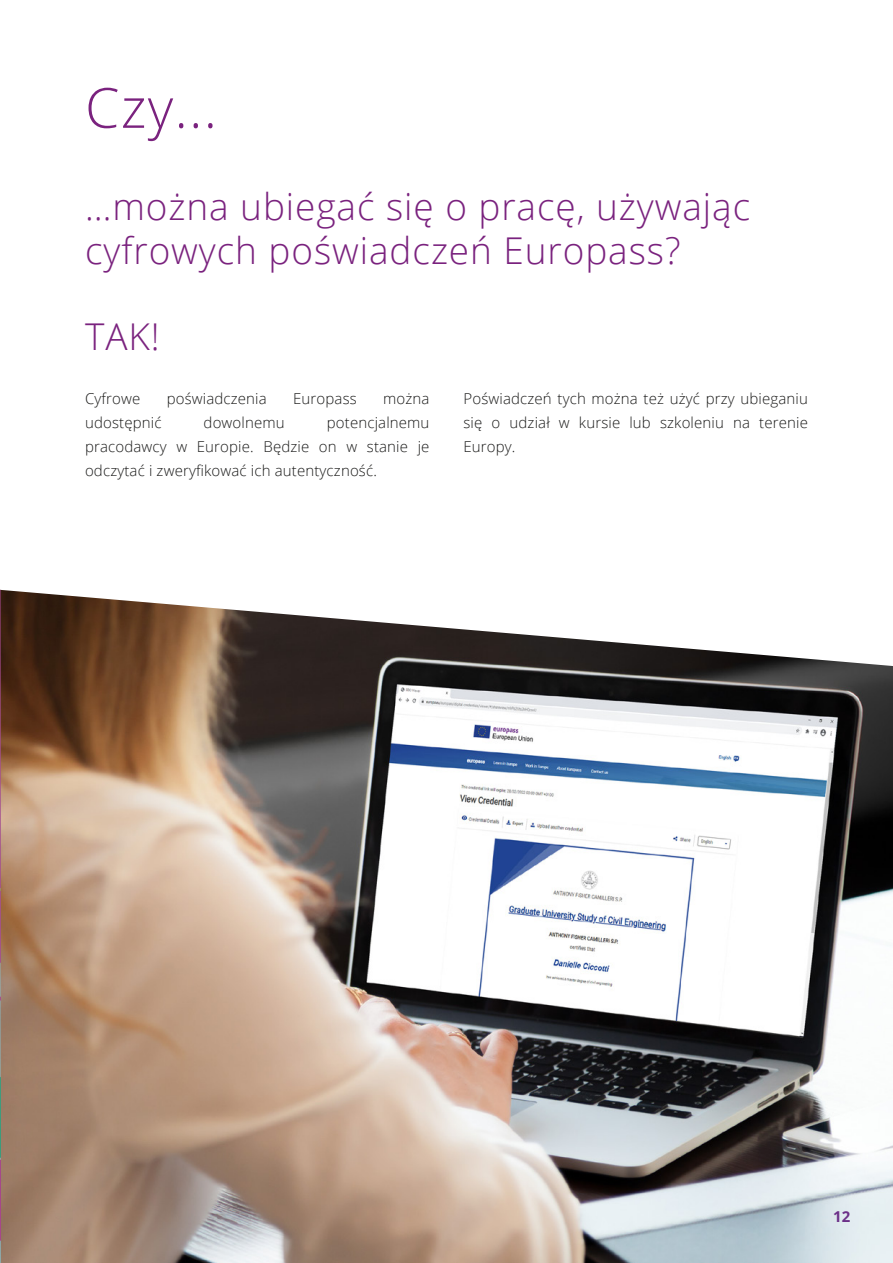
<style>
.page{position:relative;width:893px;height:1263px;background:#fff}
.page>*{position:absolute;margin:0;border:0;box-sizing:border-box;transform-origin:0 0}
.Page_Headings{font:300 55.35px "Open Sans";color:#7a227e}
.t1{font:300 36.9px/44.4px "Open Sans";letter-spacing:.025em;color:#7a227e}
.Body{font:300 15px/24px "Open Sans";letter-spacing:.01em;color:#1b1b1a;text-align:justify}
.t2{font:700 15px "Open Sans";color:#6c3088}
</style>
<div class="page">
<img style="left:1px;top:590px;width:892px;height:673px">
<svg style="left:0;top:590px;width:1px;height:673px"></svg>
<p class="Page_Headings" style="left:85px;top:70px;width:133px">Czy...</p>
<p class="t1" style="left:85px;top:183px;width:667px">…można ubiegać się o pracę, używając cyfrowych poświadczeń Europass?</p>
<p class="t1" style="left:85px;top:314px;width:76px">TAK!</p>
<p class="Body" style="left:85px;top:386px;width:57px">Cyfrowe</p>
<p class="Body" style="left:167px;top:386px;width:102px">poświadczenia</p>
<p class="Body" style="left:293px;top:386px;width:65px">Europass</p>
<p class="Body" style="left:383px;top:386px;width:48px">można</p>
<p class="Body" style="left:85px;top:410px;width:78px">udostępnić</p>
<p class="Body" style="left:204px;top:410px;width:83px">dowolnemu</p>
<p class="Body" style="left:85px;top:410px;width:346px;text-indent:242px">potencjalnemu pracodawcy w Europie. Będzie on w stanie je odczytać i zweryfikować ich autentyczność.</p>
<p class="Body" style="left:463px;top:386px;width:346px">Poświadczeń tych można też użyć przy ubieganiu się o udział w kursie lub szkoleniu na terenie Europy.</p>
<p class="t2" style="left:833px;top:1206px;width:19px">12</p>
</div>
